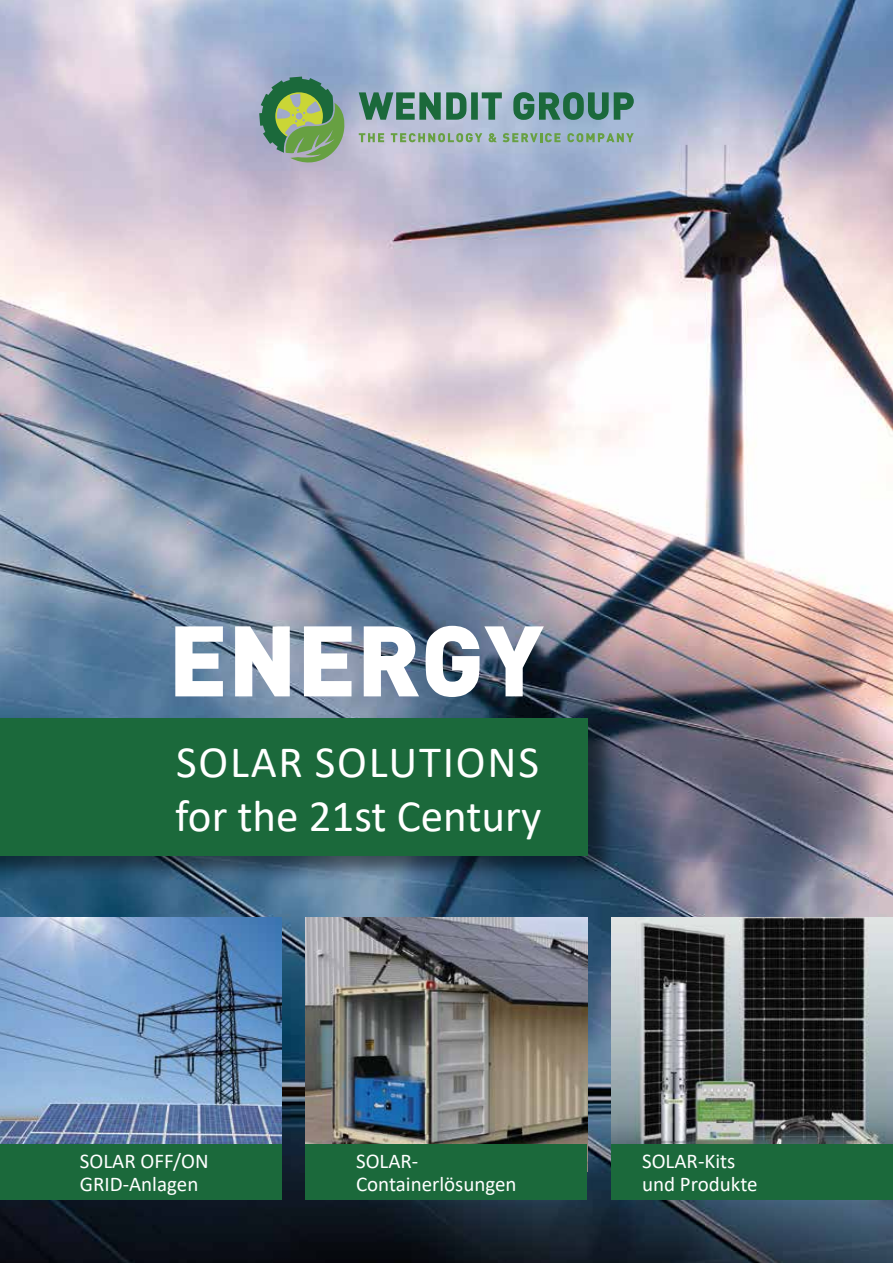
<style>
.page{position:relative;width:893px;height:1263px;background:#fff}
.page>*{position:absolute;margin:0;border:0;box-sizing:border-box;transform-origin:0 0}
.t1{font:900 98.25px "DIN";color:#fff}
.t2{font:45px/54px "Calibri";letter-spacing:.005em;color:#fff}
.t3{font:21px/22.5px "Calibri";color:#fff}
</style>
<div class="page">
<img style="left:0;top:0;width:893px;height:1263px">
<img style="left:306px;top:918px;width:281px;height:226px">
<div style="left:306px;top:1144px;width:281px;height:55px;background:#1b693b"></div>
<div style="left:0;top:716px;width:619px;height:166px;background:#000;opacity:.5"></div>
<div style="left:0;top:718px;width:587px;height:137px;background:#1b693b"></div>
<svg style="left:359px;top:92px;width:275px;height:28px;background:#5c8e81"></svg>
<svg style="left:359px;top:133px;width:25px;height:9px"></svg>
<svg style="left:391px;top:133px;width:91px;height:9px"></svg>
<svg style="left:489px;top:133px;width:8px;height:9px"></svg>
<svg style="left:503px;top:133px;width:58px;height:9px"></svg>
<svg style="left:567px;top:133px;width:67px;height:9px"></svg>
<svg style="left:259px;top:77px;width:88px;height:85px;background:#779c72"></svg>
<img style="left:0;top:918px;width:282px;height:226px">
<img style="left:611px;top:918px;width:282px;height:226px">
<div style="left:0;top:1144px;width:282px;height:55px;background:#1b693b"></div>
<div style="left:611px;top:1144px;width:282px;height:55px;background:#1b693b"></div>
<h1 class="t1" style="left:168px;top:595px;width:377px">ENERGY</h1>
<h2 class="t2" style="left:175px;top:733px;width:368px">SOLAR SOLUTIONS for the 21st Century</h2>
<p class="t3" style="left:80px;top:1149px;width:130px">SOLAR OFF/ON<br>GRID-Anlagen</p>
<p class="t3" style="left:356px;top:1149px;width:162px">SOLAR-<br>Containerlösungen</p>
<p class="t3" style="left:642px;top:1149px;width:117px">SOLAR-Kits und Produkte</p>
</div>
